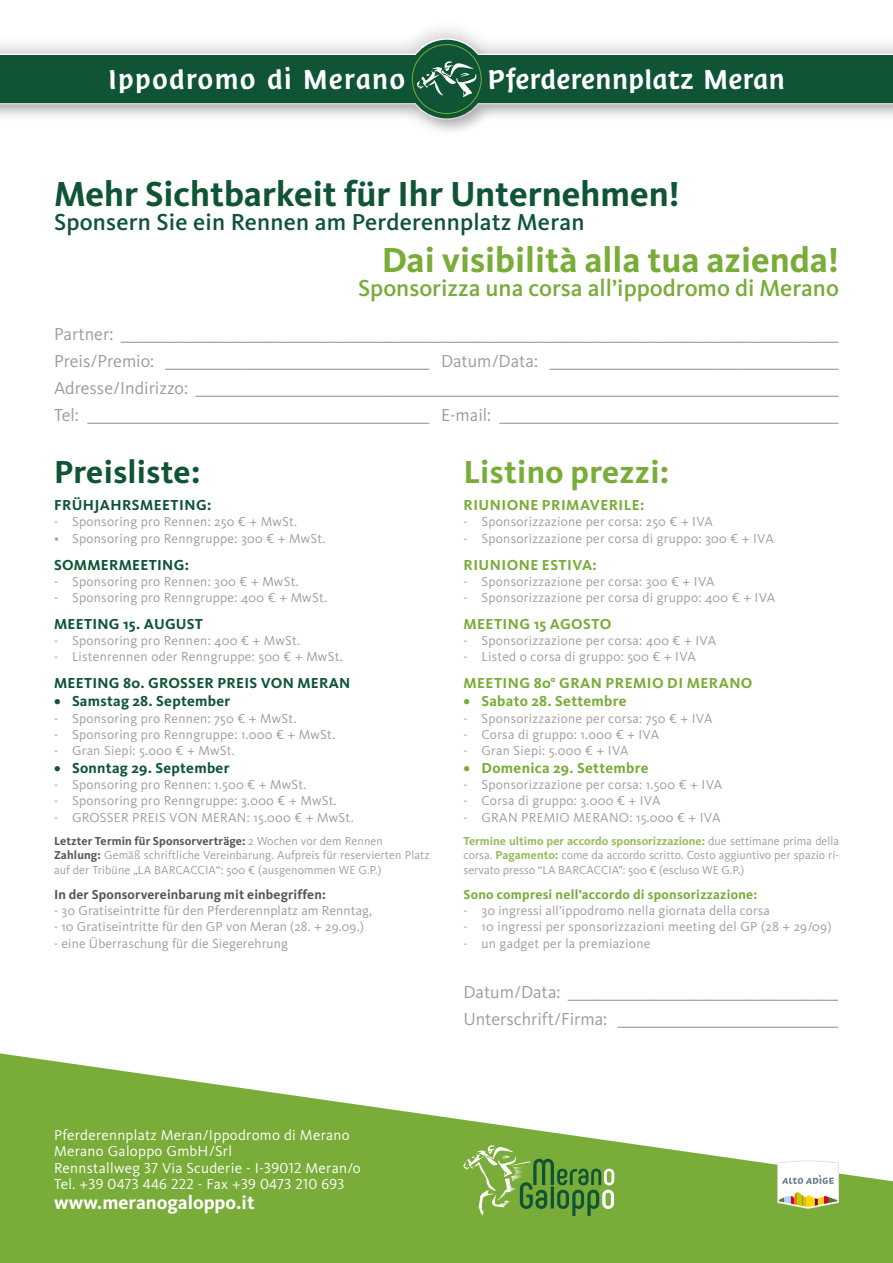
<style>
.page{position:relative;width:893px;height:1263px;background:#fff}
.page>*{position:absolute;margin:0;border:0;box-sizing:border-box;transform-origin:0 0}
.t1{font:700 36px "Kievit OT";color:#0e5435}
.t2{font:700 36px "Kievit OT";color:#79ac38}
.t3{font:700 33px "Kievit OT";letter-spacing:.01em;color:#79ac38}
.t4{font:700 33px "Kievit OT";letter-spacing:.01em;color:#0e5435}
.t5{font:31.35px "Suedtirol";letter-spacing:-.01em;color:#fff}
.t6{font:31.35px "Suedtirol";letter-spacing:.02em;color:#fff}
.t7{font:500 24px "Kievit OT";letter-spacing:.01em;color:#0e5435}
.t8{font:500 24px "Kievit OT";color:#79ac38}
.t9{font:700 19.5px "Kievit OT";color:#fff}
.t10{font:18px "Kievit OT";color:#9d9d9c}
.t11{font:15px "Kievit OT";letter-spacing:.02em;color:#fff}
.t12{font:700 15px "Kievit OT";letter-spacing:.03em;color:#79ac38}
.t13{font:700 15px "Kievit OT";letter-spacing:.02em;color:#0e5435}
.t14{font:13.5px "Kievit OT";letter-spacing:.02em;color:#9d9d9c}
.t15{font:700 13.5px "Kievit OT";letter-spacing:.02em;color:#79ac38}
.t16{font:700 13.5px "Kievit OT";letter-spacing:.01em;color:#575756}
.t17{font:12px/14.4px "Kievit OT";letter-spacing:.01em;color:#9d9d9c;text-align:justify}
.t18{font:700 12px "Kievit OT";letter-spacing:.01em;color:#575756}
.s1{font-weight:400;color:#9d9d9c}
.s2{font-weight:700;color:#575756}
.s3{font-weight:700;color:#99bb5e}
</style>
<div class="page">
<div style="left:0;top:36px;width:893px;height:99px;background:#000;opacity:.2"></div>
<div style="left:0;top:55px;width:893px;height:48px;background:#0e5435"></div>
<div style="left:407px;top:40px;width:79px;height:78px;background:#0e5435;border-radius:50%"></div>
<svg style="left:417px;top:61px;width:62px;height:36px"></svg>
<div style="left:412px;top:44px;width:70px;height:70px;border:1px solid #79ac38;border-radius:50%"></div>
<svg style="left:0;top:1053px;width:893px;height:210px;fill:#79ac38"></svg>
<svg style="left:777px;top:1160px;width:62px;height:49px"></svg>
<svg style="left:463px;top:1145px;width:151px;height:71px;background:#75a648"></svg>
<p class="t6" style="left:108px;top:61px;width:299px">Ippodromo di Merano</p>
<p class="t5" style="left:488px;top:61px;width:299px">Pferderennplatz Meran</p>
<p class="t1" style="left:54px;top:173px;width:627px">Mehr Sichtbarkeit für Ihr Unternehmen!</p>
<p class="t7" style="left:54px;top:208px;width:532px">Sponsern Sie ein Rennen am Perderennplatz Meran</p>
<p class="t2" style="left:382px;top:239px;width:459px">Dai visibilità alla tua azienda!</p>
<p class="t8" style="left:358px;top:274px;width:482px">Sponsorizza una corsa all’ippodromo di Merano</p>
<p class="t10" style="left:54px;top:324px;width:786px">Partner: _______________________________________________________________________________________________________________________________________________________________________________________________________________________________________</p>
<p class="t10" style="left:54px;top:351px;width:786px">Preis/Premio: _____________________________________________________________________________________ Datum/Data: _____________________________________________________________________________________________</p>
<p class="t10" style="left:54px;top:378px;width:786px">Adresse/Indirizzo: _______________________________________________________________________________________________________________________________________________________________________________________________________________</p>
<p class="t10" style="left:54px;top:405px;width:786px">Tel: ______________________________________________________________________________________________________________ E-mail: _____________________________________________________________________________________________________________</p>
<p class="t4" style="left:54px;top:453px;width:148px">Preisliste:</p>
<p class="t13" style="left:54px;top:496px;width:159px">FRÜHJAHRSMEETING:</p>
<p class="t14" style="left:54px;top:514px;width:245px">- Sponsoring pro Rennen: 250 € + MwSt.</p>
<p class="t14" style="left:54px;top:531px;width:273px">• Sponsoring pro Renngruppe: 300 € + MwSt.</p>
<p class="t13" style="left:54px;top:556px;width:136px">SOMMERMEETING:</p>
<p class="t14" style="left:54px;top:574px;width:246px">- Sponsoring pro Rennen: 300 € + MwSt.</p>
<p class="t14" style="left:54px;top:590px;width:275px">- Sponsoring pro Renngruppe: 400 € + MwSt.</p>
<p class="t13" style="left:54px;top:615px;width:150px">MEETING 15. AUGUST</p>
<p class="t14" style="left:54px;top:633px;width:248px">- Sponsoring pro Rennen: 400 € + MwSt.</p>
<p class="t14" style="left:54px;top:649px;width:290px">- Listenrennen oder Renngruppe: 500 € + MwSt.</p>
<p class="t13" style="left:54px;top:675px;width:298px">MEETING 80. GROSSER PREIS VON MERAN</p>
<p class="t13" style="left:54px;top:693px;width:178px">• Samstag 28. September</p>
<p class="t14" style="left:54px;top:711px;width:244px">- Sponsoring pro Rennen: 750 € + MwSt.</p>
<p class="t14" style="left:54px;top:727px;width:283px">- Sponsoring pro Renngruppe: 1.000 € + MwSt.</p>
<p class="t14" style="left:54px;top:743px;width:182px">- Gran Siepi: 5.000 € + MwSt.</p>
<p class="t13" style="left:54px;top:759px;width:177px">• Sonntag 29. September</p>
<p class="t14" style="left:54px;top:777px;width:254px">- Sponsoring pro Rennen: 1.500 € + MwSt.</p>
<p class="t14" style="left:54px;top:793px;width:284px">- Sponsoring pro Renngruppe: 3.000 € + MwSt.</p>
<p class="t14" style="left:54px;top:810px;width:301px">- GROSSER PREIS VON MERAN: 15.000 € + MwSt.</p>
<p class="t18" style="left:54px;top:834px;width:330px">Letzter Termin für Sponsorverträge: <span class="s1">2 Wochen vor dem Rennen</span></p>
<p class="t17" style="left:54px;top:848px;width:377px"><span class="s2">Zahlung:</span> Gemäß schriftliche Vereinbarung. Aufpreis für reservierten Platz auf der Tribüne „LA BARCACCIA“: 500 € (ausgenommen WE G.P.)</p>
<p class="t16" style="left:54px;top:887px;width:273px">In der Sponsorvereinbarung mit einbegriffen:</p>
<p class="t14" style="left:54px;top:903px;width:319px">- 30 Gratiseintritte für den Pferderennplatz am Renntag,</p>
<p class="t14" style="left:54px;top:919px;width:311px">- 10 Gratiseintritte für den GP von Meran (28. + 29.09.)</p>
<p class="t14" style="left:54px;top:936px;width:235px">- eine Überraschung für die Siegerehrung</p>
<p class="t3" style="left:463px;top:453px;width:207px">Listino prezzi:</p>
<p class="t12" style="left:464px;top:496px;width:182px">RIUNIONE PRIMAVERILE:</p>
<p class="t14" style="left:463px;top:514px;width:251px">- Sponsorizzazione per corsa: 250 € + IVA</p>
<p class="t14" style="left:463px;top:531px;width:312px">- Sponsorizzazione per corsa di gruppo: 300 € + IVA</p>
<p class="t12" style="left:464px;top:556px;width:135px">RIUNIONE ESTIVA:</p>
<p class="t14" style="left:463px;top:574px;width:253px">- Sponsorizzazione per corsa: 300 € + IVA</p>
<p class="t14" style="left:463px;top:590px;width:313px">- Sponsorizzazione per corsa di gruppo: 400 € + IVA</p>
<p class="t12" style="left:464px;top:615px;width:149px">MEETING 15 AGOSTO</p>
<p class="t14" style="left:463px;top:633px;width:254px">- Sponsorizzazione per corsa: 400 € + IVA</p>
<p class="t14" style="left:463px;top:649px;width:234px">- Listed o corsa di gruppo: 500 € + IVA</p>
<p class="t12" style="left:464px;top:675px;width:290px">MEETING 80° GRAN PREMIO DI MERANO</p>
<p class="t12" style="left:463px;top:693px;width:165px">• Sabato 28. Settembre</p>
<p class="t14" style="left:463px;top:711px;width:250px">- Sponsorizzazione per corsa: 750 € + IVA</p>
<p class="t14" style="left:463px;top:727px;width:197px">- Corsa di gruppo: 1.000 € + IVA</p>
<p class="t14" style="left:463px;top:743px;width:167px">- Gran Siepi: 5.000 € + IVA</p>
<p class="t12" style="left:463px;top:759px;width:186px">• Domenica 29. Settembre</p>
<p class="t14" style="left:463px;top:777px;width:260px">- Sponsorizzazione per corsa: 1.500 € + IVA</p>
<p class="t14" style="left:463px;top:793px;width:199px">- Corsa di gruppo: 3.000 € + IVA</p>
<p class="t14" style="left:463px;top:810px;width:259px">- GRAN PREMIO MERANO: 15.000 € + IVA</p>
<p class="t17" style="left:463px;top:834px;width:377px"><span class="s3">Termine ultimo per accordo sponsorizzazione:</span> due settimane prima della corsa. <span class="s3">Pagamento:</span> come da accordo scritto. Costo aggiuntivo per spazio ri&shy;servato presso “LA BARCACCIA”: 500 € (escluso WE G.P.)</p>
<p class="t15" style="left:463px;top:887px;width:295px">Sono compresi nell’accordo di sponsorizzazione:</p>
<p class="t14" style="left:463px;top:903px;width:308px">- 30 ingressi all’ippodromo nella giornata della corsa</p>
<p class="t14" style="left:463px;top:919px;width:369px">- 10 ingressi per sponsorizzazioni meeting del GP (28 + 29/09)</p>
<p class="t14" style="left:463px;top:936px;width:188px">- un gadget per la premiazione</p>
<p class="t10" style="left:463px;top:982px;width:377px">Datum/Data: _______________________________________________________________________________________</p>
<p class="t10" style="left:463px;top:1009px;width:377px">Unterschrift/Firma: _______________________________________________________________________</p>
<p class="t11" style="left:54px;top:1126px;width:297px">Pferderennplatz Meran/Ippodromo di Merano</p>
<p class="t11" style="left:54px;top:1143px;width:180px">Merano Galoppo GmbH/Srl</p>
<p class="t11" style="left:54px;top:1159px;width:308px">Rennstallweg 37 Via Scuderie - I-39012 Meran/o</p>
<p class="t11" style="left:54px;top:1176px;width:292px">Tel. +39 0473 446 222 - Fax +39 0473 210 693</p>
<p class="t9" style="left:54px;top:1191px;width:202px">www.meranogaloppo.it</p>
</div>
